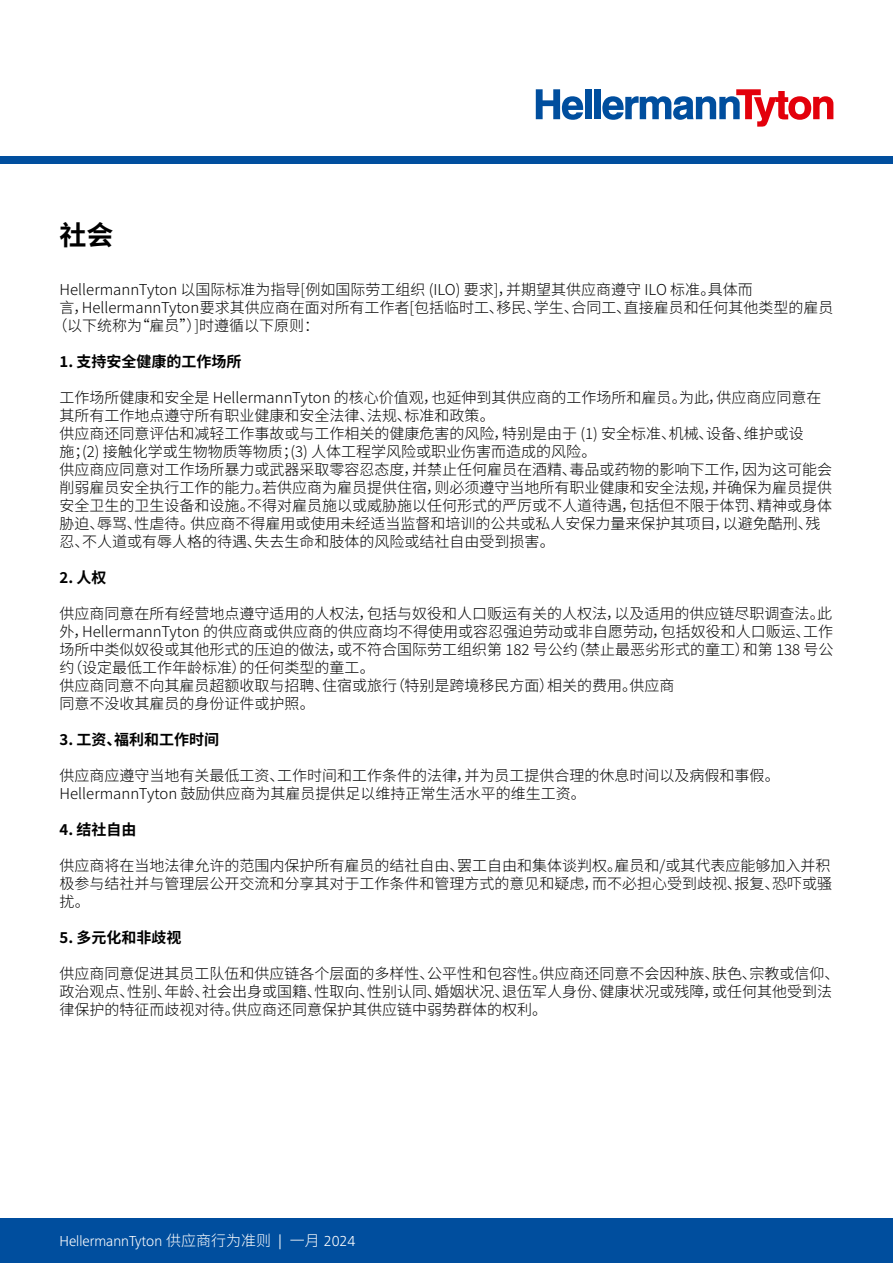
<style>
.page{position:relative;width:893px;height:1263px;background:#fff}
.page>*{position:absolute;margin:0;border:0;box-sizing:border-box;transform-origin:0 0}
.t1{font:700 27px "Source Han Sans CN";color:#000}
.t2{font:300 15px/18px "Source Han Sans CN";color:#000}
.t3{font:700 15px "Source Han Sans CN";color:#000}
.t4{font:300 15px "Frutiger Next LTW1 G";color:#fff}
.s1{font-family:"Source Han Sans CN"}
</style>
<div class="page">
<div style="left:585px;top:89px;width:6px;height:30px;background:#004e9e"></div>
<div style="left:594px;top:89px;width:7px;height:30px;background:#004e9e"></div>
<svg style="left:536px;top:89px;width:47px;height:31px"></svg>
<svg style="left:602px;top:89px;width:231px;height:38px"></svg>
<div style="left:0;top:1218px;width:893px;height:45px;background:#004e9e"></div>
<div style="left:0;top:156px;width:893px;height:8px;background:#004e9e"></div>
<h1 class="t1" style="left:60px;top:220px;width:55px">社会</h1>
<p class="t2" style="left:60px;top:281px;width:695px">HellermannTyton 以国际标准为指导[例如国际劳工组织 (ILO) 要求]，并期望其供应商遵守 ILO 标准。具体而</p>
<p class="t2" style="left:60px;top:299px;width:775px">言，HellermannTyton 要求其供应商在面对所有工作者[包括临时工、移民、学生、合同工、直接雇员和任何其他类型的雇员</p>
<p class="t2" style="left:53px;top:317px;width:268px">（以下统称为“雇员”）]时遵循以下原则：</p>
<p class="t3" style="left:60px;top:353px;width:184px">1. 支持安全健康的工作场所</p>
<p class="t2" style="left:60px;top:389px;width:774px">工作场所健康和安全是 HellermannTyton 的核心价值观，也延伸到其供应商的工作场所和雇员。为此，供应商应同意在其所有工作地点遵守所有职业健康和安全法律、法规、标准和政策。<br>供应商还同意评估和减轻工作事故或与工作相关的健康危害的风险，特别是由于 (1) 安全标准、机械、设备、维护或设<br>施；(2) 接触化学或生物物质等物质；(3) 人体工程学风险或职业伤害而造成的风险。<br>供应商应同意对工作场所暴力或武器采取零容忍态度，并禁止任何雇员在酒精、毒品或药物的影响下工作，因为这可能会削弱雇员安全执行工作的能力。若供应商为雇员提供住宿，则必须遵守当地所有职业健康和安全法规，并确保为雇员提供安全卫生的卫生设备和设施。不得对雇员施以或威胁施以任何形式的严厉或不人道待遇，包括但不限于体罚、精神或身体胁迫、辱骂、性虐待。供应商不得雇用或使用未经适当监督和培训的公共或私人安保力量来保护其项目，以避免酷刑、残忍、不人道或有辱人格的待遇、失去生命和肢体的风险或结社自由受到损害。</p>
<p class="t3" style="left:60px;top:569px;width:49px">2. 人权</p>
<p class="t2" style="left:60px;top:605px;width:775px">供应商同意在所有经营地点遵守适用的人权法，包括与奴役和人口贩运有关的人权法，以及适用的供应链尽职调查法。此外，HellermannTyton 的供应商或供应商的供应商均不得使用或容忍强迫劳动或非自愿劳动，包括奴役和人口贩运、工作场所中类似奴役或其他形式的压迫的做法，或不符合国际劳工组织第 182 号公约（禁止最恶劣形式的童工）和第 138 号公约（设定最低工作年龄标准）的任何类型的童工。<br>供应商同意不向其雇员超额收取与招聘、住宿或旅行（特别是跨境移民方面）相关的费用。供应商<br>同意不没收其雇员的身份证件或护照。</p>
<p class="t3" style="left:60px;top:731px;width:161px">3. 工资、福利和工作时间</p>
<p class="t2" style="left:60px;top:767px;width:722px">供应商应遵守当地有关最低工资、工作时间和工作条件的法律，并为员工提供合理的休息时间以及病假和事假。<br>HellermannTyton 鼓励供应商为其雇员提供足以维持正常生活水平的维生工资。</p>
<p class="t3" style="left:60px;top:821px;width:79px">4. 结社自由</p>
<p class="t2" style="left:60px;top:857px;width:774px;text-align:justify">供应商将在当地法律允许的范围内保护所有雇员的结社自由、罢工自由和集体谈判权。雇员和/或其代表应能够加入并积极参与结社并与管理层公开交流和分享其对于工作条件和管理方式的意见和疑虑，而不必担心受到歧视、报复、恐吓或骚扰。</p>
<p class="t3" style="left:60px;top:929px;width:124px">5. 多元化和非歧视</p>
<p class="t2" style="left:60px;top:965px;width:781px">供应商同意促进其员工队伍和供应链各个层面的多样性、公平性和包容性。供应商还同意不会因种族、肤色、宗教或信仰、政治观点、性别、年龄、社会出身或国籍、性取向、性别认同、婚姻状况、退伍军人身份、健康状况或残障，或任何其他受到法律保护的特征而歧视对待。供应商还同意保护其供应链中弱势群体的权利。</p>
<p class="t4" style="left:60px;top:1232px;width:297px">HellermannTyton <span class="s1">供应商行为准则</span> | <span class="s1">一月</span> 2024</p>
</div>
